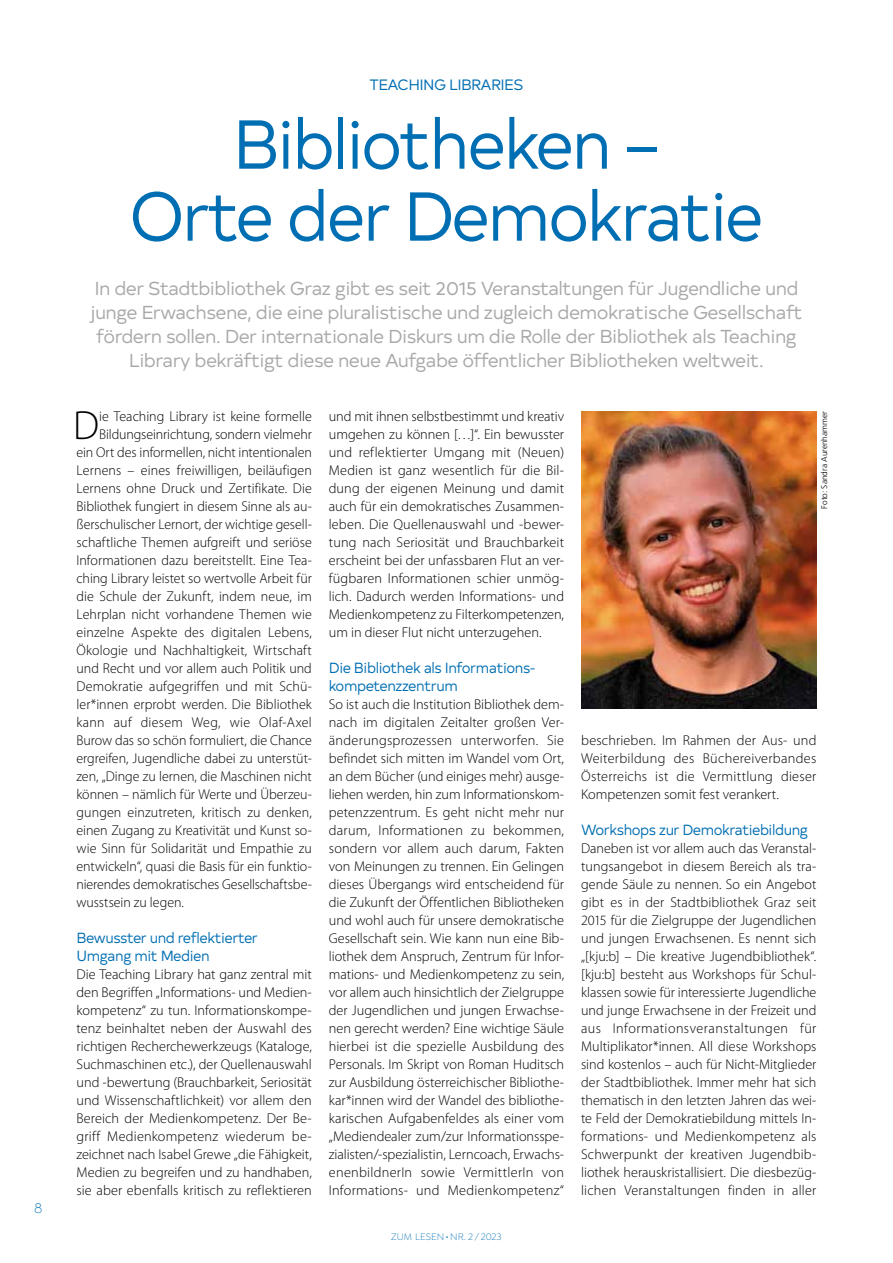
<style>
.page{position:relative;width:893px;height:1263px;background:#fff}
.page>*{position:absolute;margin:0;border:0;box-sizing:border-box;transform-origin:0 0}
.t1{font:69px/72px "Typold Book 500";letter-spacing:-.04em;color:#006eb2;text-align:center;scale:.96 1}
.t2{font:300 40.95px "Myriad Pro";color:#000}
.t3{font:18.75px/24px "Typold Book 500";letter-spacing:-.03em;color:#a8a8a7;text-align:center}
.t4{font:15px "Typold Book 500";letter-spacing:-.04em;color:#006eb2}
.t5{font:300 15px "Isidora";color:#006eb2}
.t6{font:14.7px/18px "Typold Book 500";letter-spacing:-.03em;color:#006eb2;scale:.96 1}
.t7{font:300 14.25px/18px "Myriad Pro";color:#000;text-align:justify}
.t8{font:300 14.25px "Myriad Pro";letter-spacing:.02em;color:#000}
.t9{font:300 10.05px "Isidora";color:#006eb2}
.t10{font:300 8.25px "Frutiger";color:#000}
</style>
<div class="page">
<img style="left:581px;top:411px;width:235px;height:298px">
<p class="t5" style="left:34px;top:1200px;width:10px">8</p>
<p class="t4" style="left:370px;top:73px;width:155px">TEACHING LIBRARIES</p>
<h1 class="t1" style="left:129px;top:103px;width:663px">Bibliotheken –<br>Orte der Demokratie</h1>
<p class="t3" style="left:90px;top:275px;width:714px">In der Stadtbibliothek Graz gibt es seit 2015 Veranstaltungen für Jugendliche und junge Erwachsene, die eine pluralistische und zugleich demokratische Gesellschaft fördern sollen. Der internationale Diskurs um die Rolle der Bibliothek als Teaching Library bekräftigt diese neue Aufgabe öffentlicher Bibliotheken weltweit.</p>
<h2 class="t2" style="left:73px;top:400px;width:27px">D</h2>
<p class="t7" style="left:99px;top:407px;width:214px">ie Teaching Library ist keine formelle</p>
<p class="t7" style="left:329px;top:407px;width:237px">und mit ihnen selbstbestimmt und kreativ umgehen zu können […]“. Ein bewusster und reflektierter Umgang mit (Neuen)<br>Medien ist ganz wesentlich für die Bil&shy;dung der eigenen Meinung und damit auch für ein demokratisches Zusammen&shy;leben. Die Quellenauswahl und -bewer&shy;tung nach Seriosität und Brauchbarkeit erscheint bei der unfassbaren Flut an ver&shy;fügbaren Informationen schier unmög&shy;lich. Dadurch werden Informations- und Medienkompetenz zu Filterkompetenzen, um in dieser Flut nicht unterzugehen.</p>
<p class="t6" style="left:329px;top:657px;width:217px">Die Bibliothek als Informations&shy;kompetenzzentrum</p>
<p class="t7" style="left:329px;top:695px;width:237px">So ist auch die Institution Bibliothek dem&shy;nach im digitalen Zeitalter großen Ver&shy;änderungsprozessen unterworfen. Sie befindet sich mitten im Wandel vom Ort, an dem Bücher (und einiges mehr) ausge&shy;liehen werden, hin zum Informationskom&shy;petenzzentrum. Es geht nicht mehr nur darum, Informationen zu bekommen, sondern vor allem auch darum, Fakten von Meinungen zu trennen. Ein Gelingen dieses Übergangs wird entscheidend für die Zukunft der Öffentlichen Bibliotheken und wohl auch für unsere demokratische Gesellschaft sein. Wie kann nun eine Bib&shy;liothek dem Anspruch, Zentrum für Infor&shy;mations- und Medienkompetenz zu sein, vor allem auch hinsichtlich der Zielgruppe der Jugendlichen und jungen Erwachse&shy;nen gerecht werden? Eine wichtige Säule hierbei ist die spezielle Ausbildung des Personals. Im Skript von Roman Huditsch zur Ausbildung österreichischer Bibliothe&shy;kar*innen wird der Wandel des bibliothe&shy;karischen Aufgabenfeldes als einer vom „Mediendealer zum/zur Informationsspe&shy;zialisten/-spezialistin, Lerncoach, Erwachs&shy;enenbildnerIn sowie VermittlerIn von Informations- und Medienkompetenz“</p>
<p class="t10" style="left:819px;top:509px;width:99px;rotate:-90deg">Foto: Sandra Aurenhammer</p>
<p class="t7" style="left:99px;top:425px;width:214px">Bildungseinrichtung, sondern vielmehr</p>
<p class="t7" style="left:77px;top:443px;width:237px">ein Ort des informellen, nicht intentionalen</p>
<p class="t7" style="left:77px;top:461px;width:237px">Lernens – eines freiwilligen, beiläufigen</p>
<p class="t7" style="left:77px;top:479px;width:237px">Lernens ohne Druck und Zertifikate. Die</p>
<p class="t7" style="left:77px;top:497px;width:237px">Bibliothek fungiert in diesem Sinne als au-</p>
<p class="t7" style="left:77px;top:515px;width:237px">ßerschulischer Lernort, der wichtige gesell-</p>
<p class="t7" style="left:77px;top:533px;width:237px">schaftliche Themen aufgreift und seriöse</p>
<p class="t7" style="left:77px;top:551px;width:237px">Informationen dazu bereitstellt. Eine Tea-</p>
<p class="t7" style="left:77px;top:569px;width:237px">ching Library leistet so wertvolle Arbeit für</p>
<p class="t7" style="left:77px;top:587px;width:237px">die Schule der Zukunft, indem neue, im</p>
<p class="t7" style="left:77px;top:605px;width:237px">Lehrplan nicht vorhandene Themen wie</p>
<p class="t7" style="left:77px;top:623px;width:237px">einzelne Aspekte des digitalen Lebens,</p>
<p class="t7" style="left:77px;top:641px;width:237px">Ökologie und Nachhaltigkeit, Wirtschaft</p>
<p class="t7" style="left:77px;top:659px;width:237px">und Recht und vor allem auch Politik und</p>
<p class="t7" style="left:77px;top:677px;width:237px">Demokratie aufgegriffen und mit Schü-</p>
<p class="t7" style="left:77px;top:695px;width:237px">ler*innen erprobt werden. Die Bibliothek</p>
<p class="t8" style="left:77px;top:713px;width:237px">kann auf diesem Weg, wie Olaf-Axel</p>
<p class="t7" style="left:77px;top:731px;width:237px">Burow das so schön formuliert, die Chance</p>
<p class="t7" style="left:77px;top:749px;width:237px">ergreifen, Jugendliche dabei zu unterstüt-</p>
<p class="t7" style="left:77px;top:767px;width:237px">zen, „Dinge zu lernen, die Maschinen nicht</p>
<p class="t7" style="left:77px;top:785px;width:237px">können – nämlich für Werte und Überzeu-</p>
<p class="t7" style="left:77px;top:803px;width:237px">gungen einzutreten, kritisch zu denken,</p>
<p class="t7" style="left:77px;top:821px;width:237px">einen Zugang zu Kreativität und Kunst so-</p>
<p class="t7" style="left:77px;top:839px;width:237px">wie Sinn für Solidarität und Empathie zu</p>
<p class="t7" style="left:77px;top:857px;width:237px">entwickeln“, quasi die Basis für ein funktio-</p>
<p class="t7" style="left:77px;top:875px;width:237px">nierendes demokratisches Gesellschaftsbe-</p>
<p class="t7" style="left:77px;top:893px;width:109px">wusstsein zu legen.</p>
<p class="t6" style="left:77px;top:927px;width:190px">Bewusster und reflektierter<br>Umgang mit Medien</p>
<p class="t7" style="left:77px;top:965px;width:237px">Die Teaching Library hat ganz zentral mit den Begriffen „Informations- und Medien&shy;kompetenz“ zu tun. Informationskompe&shy;tenz beinhaltet neben der Auswahl des richtigen Recherchewerkzeugs (Kataloge, Suchmaschinen etc.), der Quellenauswahl und -bewertung (Brauchbarkeit, Seriosität und Wissenschaftlichkeit) vor allem den Bereich der Medienkompetenz. Der Be&shy;griff Medienkompetenz wiederum be&shy;zeichnet nach Isabel Grewe „die Fähigkeit, Medien zu begreifen und zu handhaben, sie aber ebenfalls kritisch zu reflektieren</p>
<p class="t7" style="left:581px;top:731px;width:237px">beschrieben. Im Rahmen der Aus- und Weiterbildung des Büchereiverbandes Österreichs ist die Vermittlung dieser Kompetenzen somit fest verankert.</p>
<p class="t6" style="left:581px;top:819px;width:238px">Workshops zur Demokratiebildung</p>
<p class="t7" style="left:581px;top:839px;width:237px">Daneben ist vor allem auch das Veranstal&shy;tungsangebot in diesem Bereich als tra&shy;gende Säule zu nennen. So ein Angebot gibt es in der Stadtbibliothek Graz seit 2015 für die Zielgruppe der Jugendlichen und jungen Erwachsenen. Es nennt sich „[kju:b] – Die kreative Jugendbibliothek“. [kju:b] besteht aus Workshops für Schul&shy;klassen sowie für interessierte Jugendliche und junge Erwachsene in der Freizeit und aus Informationsveranstaltungen für Multiplikator*innen. All diese Workshops sind kostenlos – auch für Nicht-Mitglieder der Stadtbibliothek. Immer mehr hat sich thematisch in den letzten Jahren das wei&shy;te Feld der Demokratiebildung mittels In&shy;formations- und Medienkompetenz als Schwerpunkt der kreativen Jugendbib&shy;liothek herauskristallisiert. Die diesbezüg&shy;lichen Veranstaltungen finden in aller</p>
<p class="t9" style="left:391px;top:1232px;width:112px">ZUM LESEN•NR. 2 / 2023</p>
</div>
